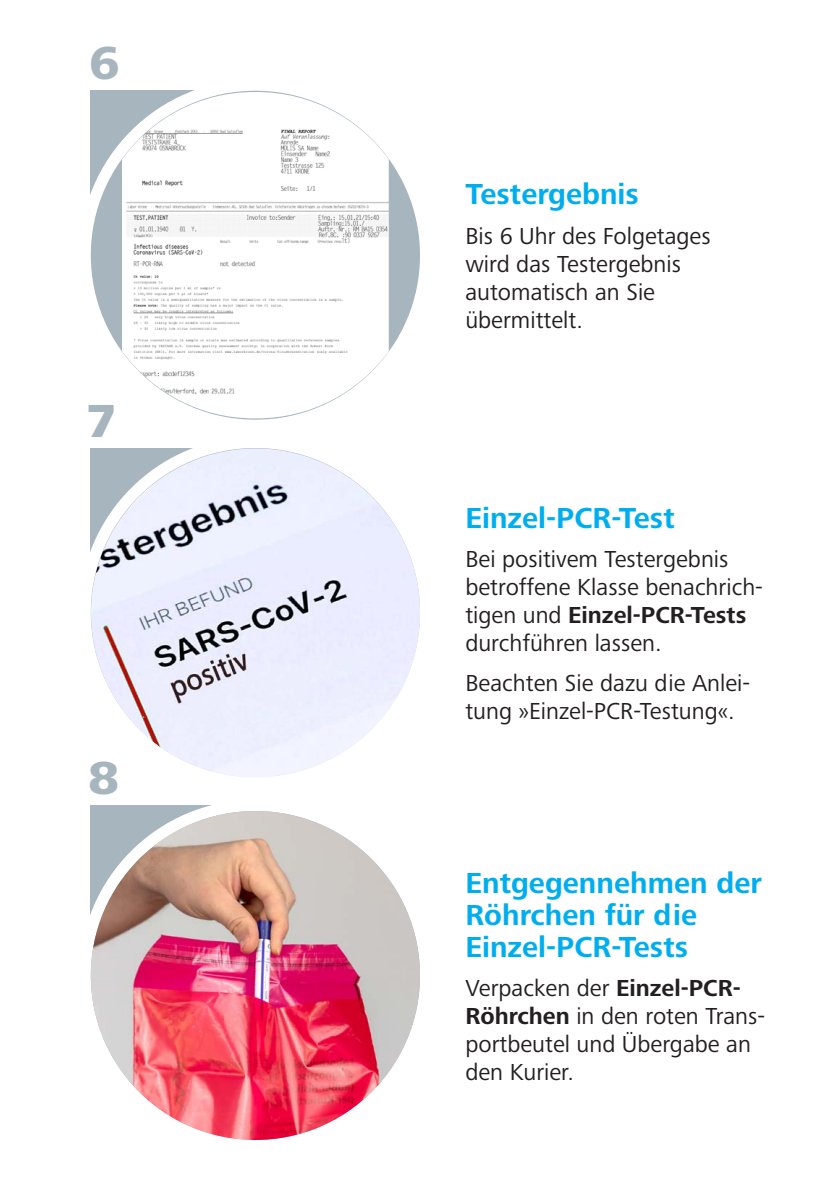
<style>
.page{position:relative;width:840px;height:1191px;background:#fff}
.page>*{position:absolute;margin:0;border:0;box-sizing:border-box;transform-origin:0 0}
.t1{font:800 48px "Frutiger Next Pro";color:#a7b6be}
.t2{font:700 30px/32px "Frutiger Next Pro";color:#00aeef}
.t3{font:24px/28px "Frutiger Next Pro";color:#231f20}
.s1{font-weight:700}
</style>
<div class="page">
<div style="left:91px;top:448px;width:170px;height:170px;background:#a7b6be"></div>
<div style="left:91px;top:805px;width:170px;height:170px;background:#a7b6be"></div>
<div style="left:79px;top:437px;width:352px;height:351px;background:#fff;border-radius:50%"></div>
<div style="left:79px;top:799px;width:352px;height:352px;background:#fff;border-radius:50%"></div>
<div style="left:91px;top:91px;width:170px;height:170px;background:#a7b6be"></div>
<div style="left:79px;top:79px;width:352px;height:352px;background:#fff;border-radius:50%"></div>
<div style="left:91px;top:91px;width:329px;height:329px;background:#a7b6be;border-radius:50%"></div>
<img style="left:91px;top:811px;width:329px;height:329px;border-radius:164px">
<img style="left:122px;top:92px;width:266px;height:326px">
<img style="left:91px;top:448px;width:329px;height:329px;border-radius:164px">
<h1 class="t1" style="left:89px;top:36px;width:31px">6</h1>
<h1 class="t1" style="left:86px;top:393px;width:31px">7</h1>
<h1 class="t1" style="left:89px;top:750px;width:31px">8</h1>
<p class="t2" style="left:465px;top:178px;width:175px">Testergebnis</p>
<p class="t3" style="left:465px;top:222px;width:247px">Bis 6 Uhr des Folgetages wird das Testergebnis automatisch an Sie übermittelt.</p>
<p class="t2" style="left:465px;top:502px;width:211px">Einzel-PCR-Test</p>
<p class="t3" style="left:465px;top:545px;width:299px">Bei positivem Testergebnis betroffene Klasse benachrich&shy;tigen und <span class="s1">Einzel-PCR-Tests </span>durchführen lassen.</p>
<p class="t3" style="left:465px;top:668px;width:286px">Beachten Sie dazu die Anlei&shy;tung »Einzel-PCR-Testung«.</p>
<p class="t2" style="left:465px;top:866px;width:298px">Entgegennehmen der<br>Röhrchen für die<br>Einzel-PCR-Tests</p>
<p class="t3" style="left:465px;top:974px;width:301px">Verpacken der <span class="s1">Einzel-PCR-<br>Röhrchen</span> in den roten Trans&shy;portbeutel und Übergabe an den Kurier.</p>
</div>
